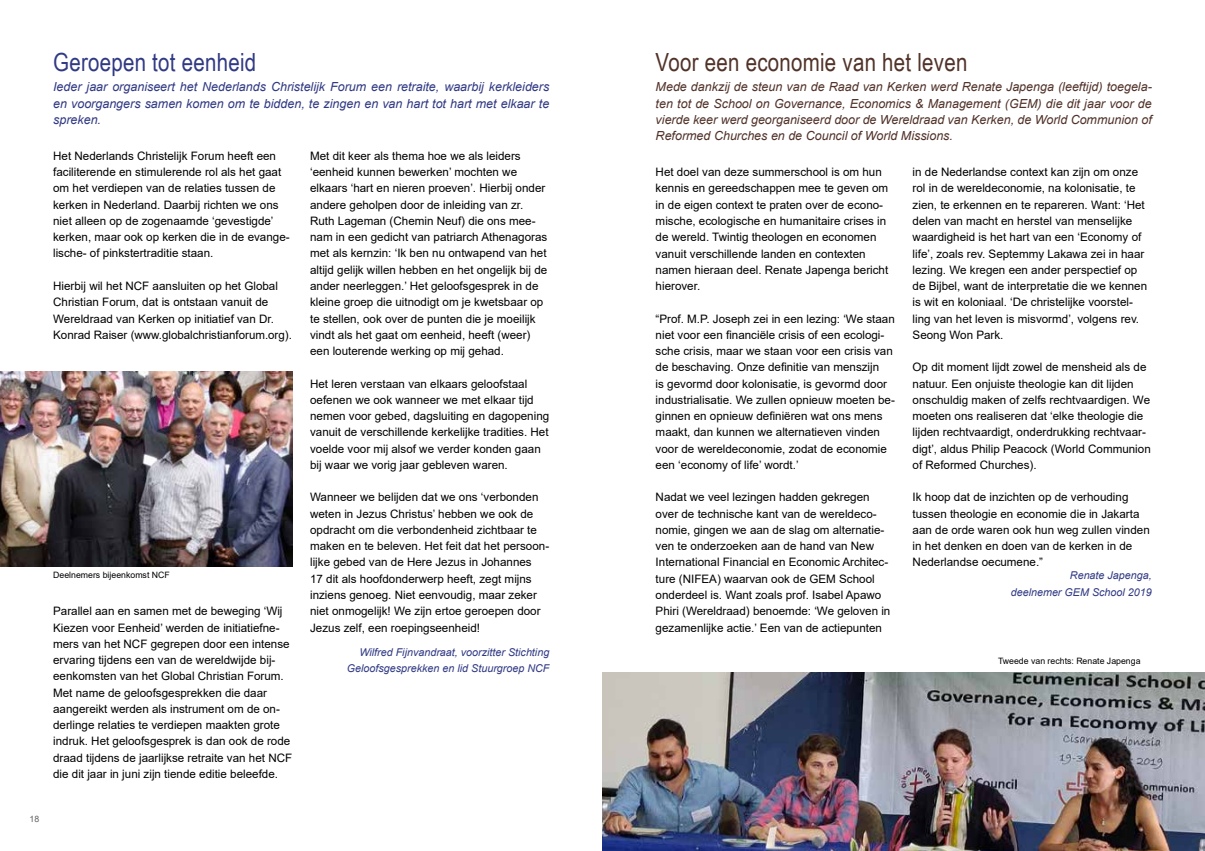
<style>
.page{position:relative;width:1205px;height:851px;background:#fff}
.page>*{position:absolute;margin:0;border:0;box-sizing:border-box;transform-origin:0 0}
.t1{font:25px "Arial Narrow";letter-spacing:.01em;color:#513229}
.t2{font:25px "Arial Narrow";letter-spacing:.01em;color:#303983}
.t3{font:italic 12.5px/16.2px "Arial";color:#513229;text-align:justify}
.t4{font:italic 12.5px/16.2px "Arial";color:#303983;text-align:justify}
.t5{font:11.62px/16.2px "Arial";color:#000}
.t6{font:italic 10.75px/16.2px "Arial";color:#303983;text-align:right}
.t7{font:8.75px "Arial";color:#000}
.t8{font:8.75px "Arial";color:#616264}
</style>
<div class="page">
<img style="left:0;top:371px;width:292px;height:195px">
<img style="left:602px;top:672px;width:603px;height:178px">
<p class="t8" style="left:30px;top:812px;width:11px">18</p>
<h1 class="t2" style="left:53px;top:44px;width:205px">Geroepen tot eenheid</h1>
<p class="t4" style="left:53px;top:79px;width:498px">Ieder jaar organiseert het Nederlands Christelijk Forum een retraite, waarbij kerkleiders en voorgangers samen komen om te bidden, te zingen en van hart tot hart met elkaar te spreken.</p>
<p class="t5" style="left:53px;top:148px;width:238px">Het Nederlands Christelijk Forum heeft een faciliterende en stimulerende rol als het gaat om het verdiepen van de relaties tussen de kerken in Nederland. Daarbij richten we ons niet alleen op de zogenaamde ‘gevestigde’ kerken, maar ook op kerken die in de evange&shy;lische- of pinkstertraditie staan.</p>
<p class="t5" style="left:53px;top:278px;width:240px">Hierbij wil het NCF aansluiten op het Global Christian Forum, dat is ontstaan vanuit de Wereldraad van Kerken op initiatief van Dr.<br>Konrad Raiser (www.globalchristianforum.org).</p>
<p class="t7" style="left:53px;top:568px;width:118px">Deelnemers bijeenkomst NCF</p>
<p class="t5" style="left:53px;top:603px;width:241px">Parallel aan en samen met de beweging ‘Wij Kiezen voor Eenheid’ werden de initiatiefne&shy;mers van het NCF gegrepen door een intense ervaring tijdens een van de wereldwijde bij&shy;eenkomsten van het Global Christian Forum.<br>Met name de geloofsgesprekken die daar aangereikt werden als instrument om de on&shy;derlinge relaties te verdiepen maakten grote indruk. Het geloofsgesprek is dan ook de rode draad tijdens de jaarlijkse retraite van het NCF die dit jaar in juni zijn tiende editie beleefde.</p>
<p class="t5" style="left:310px;top:148px;width:239px">Met dit keer als thema hoe we als leiders ‘eenheid kunnen bewerken’ mochten we elkaars ‘hart en nieren proeven’. Hierbij onder andere geholpen door de inleiding van zr.<br>Ruth Lageman (Chemin Neuf) die ons mee&shy;nam in een gedicht van patriarch Athenagoras met als kernzin: ‘Ik ben nu ontwapend van het altijd gelijk willen hebben en het ongelijk bij de ander neerleggen.’ Het geloofsgesprek in de kleine groep die uitnodigt om je kwetsbaar op te stellen, ook over de punten die je moeilijk vindt als het gaat om eenheid, heeft (weer) een louterende werking op mij gehad.</p>
<p class="t5" style="left:310px;top:375px;width:241px">Het leren verstaan van elkaars geloofstaal oefenen we ook wanneer we met elkaar tijd nemen voor gebed, dagsluiting en dagopening vanuit de verschillende kerkelijke tradities. Het voelde voor mij alsof we verder konden gaan bij waar we vorig jaar gebleven waren.</p>
<p class="t5" style="left:310px;top:489px;width:241px">Wanneer we belijden dat we ons ‘verbonden weten in Jezus Christus’ hebben we ook de opdracht om die verbondenheid zichtbaar te maken en te beleven. Het feit dat het persoon&shy;lijke gebed van de Here Jezus in Johannes<br>17 dit als hoofdonderwerp heeft, zegt mijns inziens genoeg. Niet eenvoudig, maar zeker niet onmogelijk! We zijn ertoe geroepen door Jezus zelf, een roepingseenheid!</p>
<p class="t6" style="left:347px;top:643px;width:204px">Wilfred Fijnvandraat, voorzitter Stichting<br>Geloofsgesprekken en lid Stuurgroep NCF</p>
<h1 class="t1" style="left:656px;top:44px;width:313px">Voor een economie van het leven</h1>
<p class="t3" style="left:656px;top:79px;width:498px">Mede dankzij de steun van de Raad van Kerken werd Renate Japenga (leeftijd) toegela&shy;ten tot de School on Governance, Economics &amp; Management (GEM) die dit jaar voor de vierde keer werd georganiseerd door de Wereldraad van Kerken, de World Communion of Reformed Churches en de Council of World Missions.</p>
<p class="t5" style="left:656px;top:164px;width:234px">Het doel van deze summerschool is om hun kennis en gereedschappen mee te geven om in de eigen context te praten over de econo&shy;mische, ecologische en humanitaire crises in de wereld. Twintig theologen en economen vanuit verschillende landen en contexten namen hieraan deel. Renate Japenga bericht hierover.</p>
<p class="t5" style="left:656px;top:310px;width:241px">“Prof. M.P. Joseph zei in een lezing: ‘We staan niet voor een financiële crisis of een ecologi&shy;sche crisis, maar we staan voor een crisis van de beschaving. Onze definitie van menszijn<br>is gevormd door kolonisatie, is gevormd door industrialisatie. We zullen opnieuw moeten be&shy;ginnen en opnieuw definiëren wat ons mens maakt, dan kunnen we alternatieven vinden voor de wereldeconomie, zodat de economie een ‘economy of life’ wordt.’</p>
<p class="t5" style="left:656px;top:489px;width:236px">Nadat we veel lezingen hadden gekregen over de technische kant van de wereldeco&shy;nomie, gingen we aan de slag om alternatie&shy;ven te onderzoeken aan de hand van New International Financial en Economic Architec&shy;ture (NIFEA) waarvan ook de GEM School onderdeel is. Want zoals prof. Isabel Apawo Phiri (Wereldraad) benoemde: ‘We geloven in gezamenlijke actie.’ Een van de actiepunten</p>
<p class="t5" style="left:912px;top:164px;width:236px">in de Nederlandse context kan zijn om onze rol in de wereldeconomie, na kolonisatie, te zien, te erkennen en te repareren. Want: ‘Het delen van macht en herstel van menselijke waardigheid is het hart van een ‘Economy of life’, zoals rev. Septemmy Lakawa zei in haar lezing. We kregen een ander perspectief op de Bijbel, want de interpretatie die we kennen is wit en koloniaal. ‘De christelijke voorstel&shy;ling van het leven is misvormd’, volgens rev.<br>Seong Won Park.</p>
<p class="t5" style="left:912px;top:359px;width:240px">Op dit moment lijdt zowel de mensheid als de natuur. Een onjuiste theologie kan dit lijden onschuldig maken of zelfs rechtvaardigen. We moeten ons realiseren dat ‘elke theologie die lijden rechtvaardigt, onderdrukking rechtvaar&shy;digt’, aldus Philip Peacock (World Communion of Reformed Churches).</p>
<p class="t5" style="left:912px;top:489px;width:239px">Ik hoop dat de inzichten op de verhouding tussen theologie en economie die in Jakarta aan de orde waren ook hun weg zullen vinden in het denken en doen van de kerken in de Nederlandse oecumene.”</p>
<p class="t6" style="left:1011px;top:567px;width:143px">Renate Japenga,<br>deelnemer GEM School 2019</p>
<p class="t7" style="left:998px;top:655px;width:144px">Tweede van rechts: Renate Japenga</p>
</div>
